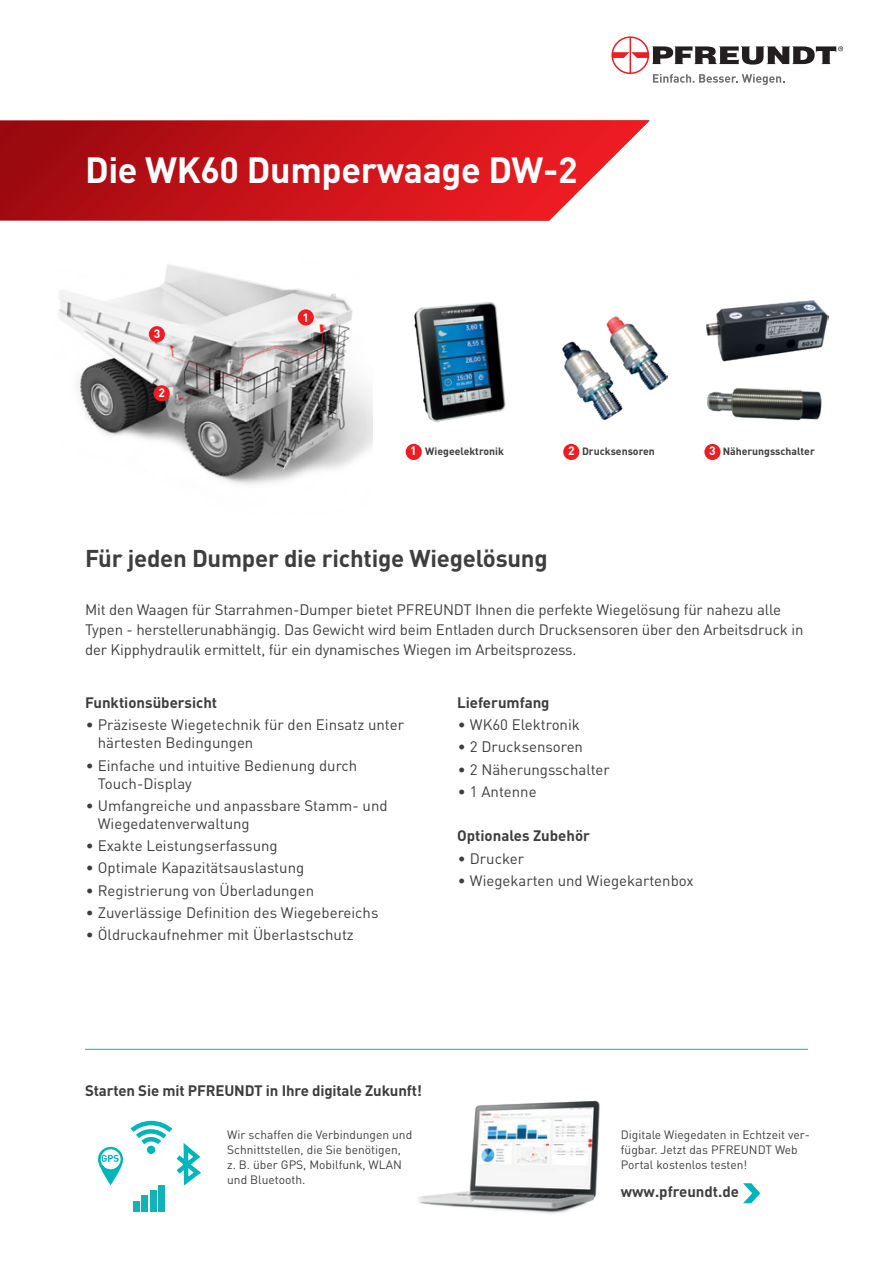
<style>
.page{position:relative;width:893px;height:1263px;background:#fff}
.page>*{position:absolute;margin:0;border:0;box-sizing:border-box;transform-origin:0 0}
.t1{font:700 36px "DIN Pro";letter-spacing:-.01em;color:#fff}
.t2{font:700 24px "DIN Pro";letter-spacing:-.01em;color:#3e3e3f}
.t3{font:15px/18px "DIN Pro";color:#3e3e3f}
.t4{font:700 15px "DIN Pro";color:#3e3e3f}
.t5{font:12px/15px "DIN Pro";color:#3e3e3f}
.t6{font:700 12px "DIN Pro";color:#fff}
.t7{font:700 10.5px "DIN Pro";color:#3e3e3f}
.s1{font-size:12px;color:#fff}
</style>
<div class="page">
<img style="left:58px;top:272px;width:315px;height:213px">
<svg style="left:0;top:120px;width:649px;height:100px;background:#cf292f"></svg>
<svg style="left:611px;top:36px;width:232px;height:49px"></svg>
<img style="left:562px;top:316px;width:106px;height:104px">
<div style="left:298px;top:309px;width:16px;height:16px;background:#ee1d23;border-radius:50%"></div>
<div style="left:406px;top:444px;width:16px;height:16px;background:#ee1d23;border-radius:50%"></div>
<div style="left:563px;top:444px;width:16px;height:16px;background:#ee1d23;border-radius:50%"></div>
<div style="left:704px;top:444px;width:16px;height:16px;background:#ee1d23;border-radius:50%"></div>
<hr style="left:85px;top:1049px;width:723px;height:1px;background:#00b5bb">
<img style="left:418px;top:1100px;width:182px;height:114px">
<svg style="left:743px;top:1183px;width:17px;height:20px"></svg>
<svg style="left:98px;top:125px;width:107px;height:1087px"></svg>
<div style="left:158px;top:1185px;width:6px;height:26px;background:#12b2b9"></div>
<div style="left:150px;top:1190px;width:6px;height:21px;background:#12b2b9"></div>
<div style="left:142px;top:1195px;width:6px;height:16px;background:#12b2b9"></div>
<div style="left:134px;top:1200px;width:6px;height:11px;background:#12b2b9"></div>
<img style="left:414px;top:302px;width:92px;height:120px">
<img style="left:707px;top:388px;width:115px;height:33px">
<img style="left:706px;top:300px;width:122px;height:62px">
<h1 class="t1" style="left:85px;top:146px;width:494px">Die WK60 Dumperwaage DW-2</h1>
<p class="t6" style="left:154px;top:326px;width:8px">3</p>
<p class="t6" style="left:158px;top:385px;width:8px">2</p>
<p class="t6" style="left:303px;top:309px;width:8px">1</p>
<p class="t7" style="left:410px;top:444px;width:95px"><span class="s1">1</span> Wiegeelektronik</p>
<p class="t6" style="left:568px;top:443px;width:8px">2</p>
<p class="t6" style="left:709px;top:443px;width:8px">3</p>
<p class="t7" style="left:582px;top:444px;width:74px">Drucksensoren</p>
<p class="t7" style="left:723px;top:444px;width:94px">Näherungsschalter</p>
<h2 class="t2" style="left:85px;top:542px;width:464px">Für jeden Dumper die richtige Wiegelösung</h2>
<p class="t3" style="left:85px;top:599px;width:720px;line-height:19.8px">Mit den Waagen für Starrahmen-Dumper bietet PFREUNDT Ihnen die perfekte Wiegelösung für nahezu alle<br>Typen - herstellerunabhängig. Das Gewicht wird beim Entladen durch Drucksensoren über den Arbeitsdruck in der Kipphydraulik ermittelt, für ein dynamisches Wiegen im Arbeitsprozess.</p>
<p class="t4" style="left:85px;top:692px;width:134px">Funktionsübersicht</p>
<p class="t3" style="left:98px;top:715px;width:308px;text-indent:-12px">• Präziseste Wiegetechnik für den Einsatz unter härtesten Bedingungen</p>
<p class="t3" style="left:98px;top:755px;width:261px;text-indent:-12px">• Einfache und intuitive Bedienung durch<br>Touch-Display</p>
<p class="t3" style="left:98px;top:796px;width:291px;text-indent:-12px">• Umfangreiche und anpassbare Stamm- und<br>Wiegedatenverwaltung</p>
<p class="t3" style="left:86px;top:836px;width:193px">• Exakte Leistungserfassung</p>
<p class="t3" style="left:86px;top:858px;width:220px">• Optimale Kapazitätsauslastung</p>
<p class="t3" style="left:86px;top:880px;width:230px">• Registrierung von Überladungen</p>
<p class="t3" style="left:86px;top:903px;width:294px">• Zuverlässige Definition des Wiegebereichs</p>
<p class="t3" style="left:86px;top:925px;width:270px">• Öldruckaufnehmer mit Überlastschutz</p>
<p class="t4" style="left:457px;top:692px;width:94px">Lieferumfang</p>
<p class="t3" style="left:458px;top:715px;width:124px">• WK60 Elektronik</p>
<p class="t3" style="left:458px;top:737px;width:127px">• 2 Drucksensoren</p>
<p class="t3" style="left:458px;top:759px;width:154px">• 2 Näherungsschalter</p>
<p class="t3" style="left:458px;top:782px;width:80px">• 1 Antenne</p>
<p class="t4" style="left:457px;top:826px;width:134px">Optionales Zubehör</p>
<p class="t3" style="left:458px;top:848px;width:68px">• Drucker</p>
<p class="t3" style="left:458px;top:871px;width:237px">• Wiegekarten und Wiegekartenbox</p>
<p class="t4" style="left:85px;top:1080px;width:339px">Starten Sie mit PFREUNDT in Ihre digitale Zukunft!</p>
<p class="t5" style="left:227px;top:1127px;width:187px">Wir schaffen die Verbindungen und<br>Schnittstellen, die Sie benötigen, z. B. über GPS, Mobilfunk, WLAN und Bluetooth.</p>
<p class="t5" style="left:621px;top:1127px;width:191px">Digitale Wiegedaten in Echtzeit ver&shy;fügbar. Jetzt das PFREUNDT Web<br>Portal kostenlos testen!</p>
<p class="t4" style="left:621px;top:1181px;width:120px">www.pfreundt.de</p>
</div>
